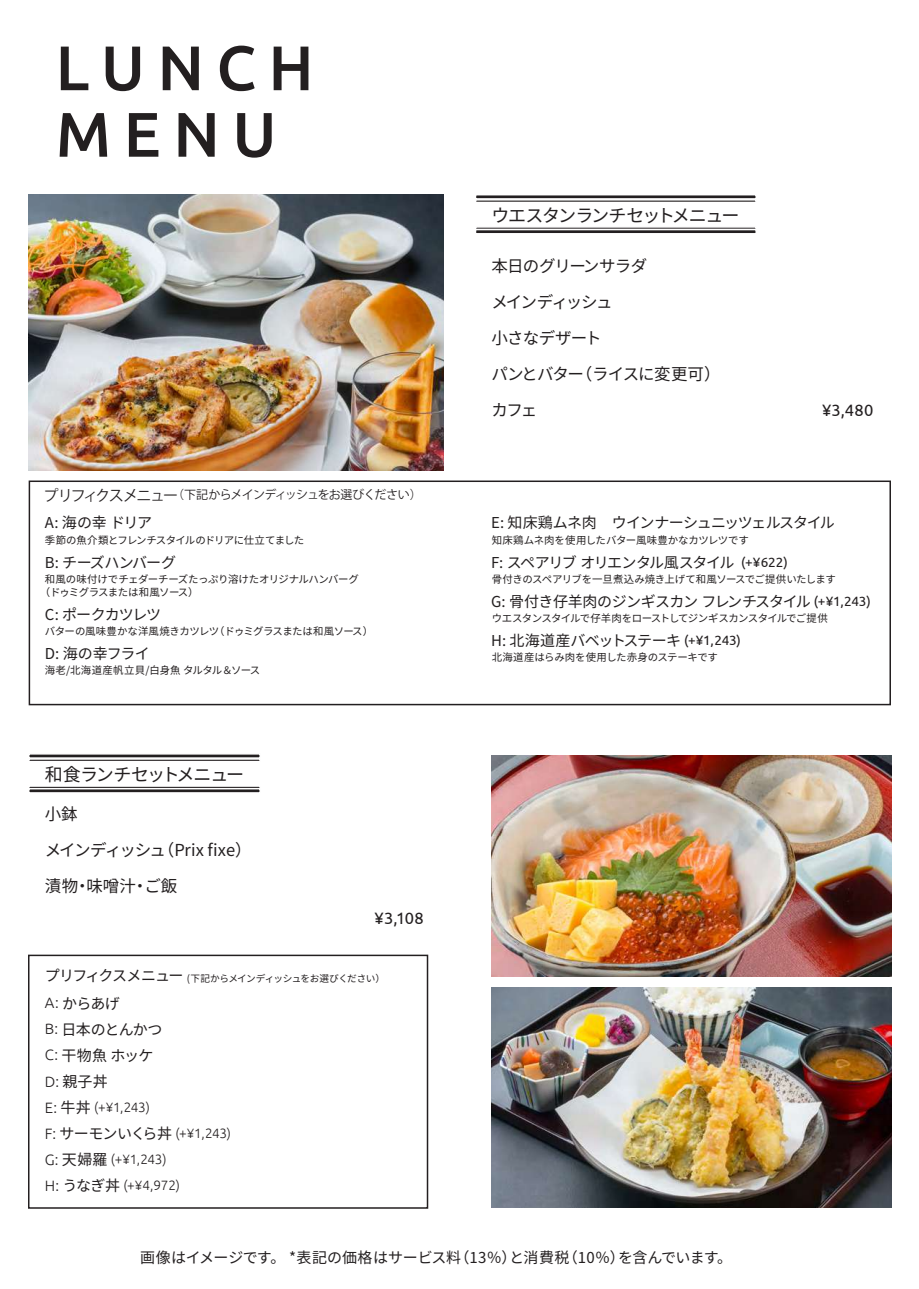
<style>
.page{position:relative;width:919px;height:1289px;background:#fff}
.page>*{position:absolute;margin:0;border:0;box-sizing:border-box;transform-origin:0 0}
.t1{font:500 62.85px/66.4px "Ubuntu";letter-spacing:.2em;color:#231f20}
.t2{font:18px "Noto Sans CJ Kjp";letter-spacing:-.075em;color:#231f20}
.t3{font:16.5px/36px "Noto Sans CJ Kjp";letter-spacing:-.06em;color:#231f20}
.t4{font:16.5px/36px "Noto Sans CJ Kjp";letter-spacing:-.01em;color:#231f20}
.t5{font:16.5px "Ubuntu";letter-spacing:.015em;color:#231f20}
.t6{font:15px/26.1px "Noto Sans CJ Kjp";letter-spacing:-.045em;color:#231f20}
.t7{font:15px "Noto Sans CJ Kjp";letter-spacing:-.01em;color:#231f20}
.t8{font:15px "Noto Sans CJ Kjp";letter-spacing:-.085em;color:#231f20}
.t9{font:15px "Noto Sans CJ Kjp";letter-spacing:-.065em;color:#231f20}
.t10{font:300 13.5px/26.1px "Ubuntu";letter-spacing:-.02em;color:#231f20}
.t11{font:12px "Koz Go Pr 6 N";letter-spacing:-.06em;color:#231f20}
.t12{font:10.5px/13px "Noto Sans CJ Kjp";letter-spacing:-.03em;color:#231f20}
.t13{font:10.5px "Noto Sans CJ Kjp";letter-spacing:-.055em;color:#231f20}
.t14{font:10.5px "Noto Sans CJ Kjp";letter-spacing:-.01em;color:#231f20}
.t15{font:10.5px "Noto Sans CJ Kjp";letter-spacing:.015em;color:#231f20}
.t16{font:10.5px "Noto Sans CJ Kjp";letter-spacing:-.005em;color:#231f20}
.t17{font:9.6px "Noto Sans CJ Kjp";letter-spacing:-.055em;color:#231f20}
.s1{font-size:15px}
.s2{font-family:"Ubuntu";font-weight:300}
.s3{font-family:"Noto Sans CJ Kjp";font-weight:400;font-size:15px}
.s4{font-family:"Ubuntu";font-size:13.5px}
</style>
<div class="page">
<div style="left:29px;top:480px;width:861px;height:225px;border:2px solid #231f20"></div>
<div style="left:28px;top:954px;width:400px;height:254px;border:2px solid #231f20"></div>
<svg style="left:476px;top:227px;width:280px;height:2px"></svg>
<svg style="left:476px;top:230px;width:280px;height:3px"></svg>
<svg style="left:476px;top:195px;width:280px;height:4px"></svg>
<svg style="left:476px;top:200px;width:280px;height:2px"></svg>
<svg style="left:29px;top:786px;width:231px;height:2px"></svg>
<svg style="left:29px;top:789px;width:231px;height:4px"></svg>
<svg style="left:29px;top:754px;width:231px;height:4px"></svg>
<svg style="left:29px;top:759px;width:231px;height:2px"></svg>
<img style="left:491px;top:756px;width:399px;height:220px">
<img style="left:491px;top:987px;width:399px;height:220px">
<img style="left:29px;top:194px;width:414px;height:276px">
<h1 class="t1" style="left:56px;top:32px;width:259px">LUNCH<br>MENU</h1>
<p class="t11" style="left:44px;top:488px;width:379px"><span class="s1">プリフィクスメニュー</span>（下記からメインディッシュをお選びください）</p>
<p class="t6" style="left:45px;top:510px;width:109px">A: 海の幸 ドリア</p>
<p class="t6" style="left:45px;top:549px;width:133px">B: チーズハンバーグ</p>
<p class="t9" style="left:45px;top:606px;width:118px">C: ポークカツレツ</p>
<p class="t6" style="left:45px;top:640px;width:106px">D: 海の幸フライ</p>
<p class="t13" style="left:45px;top:534px;width:261px">季節の魚介類とフレンチスタイルのドリアに仕立てました</p>
<p class="t12" style="left:40px;top:573px;width:321px;text-indent:5px">和風の味付けでチェダーチーズたっぷり溶けたオリジナルハンバーグ（ドゥミグラスまたは和風ソース）</p>
<p class="t12" style="left:45px;top:625px;width:330px">バターの風味豊かな洋風焼きカツレツ（ドゥミグラスまたは和風ソース）</p>
<p class="t15" style="left:45px;top:664px;width:217px">海老/北海道産帆立貝/白身魚 タルタル＆ソース</p>
<p class="t2" style="left:45px;top:763px;width:201px">和食ランチセットメニュー</p>
<p class="t4" style="left:45px;top:796px;width:208px">小鉢<br>メインディッシュ（Prix fixe）漬物・味噌汁・ご飯</p>
<p class="t5" style="left:374px;top:908px;width:51px">¥3,108</p>
<p class="t17" style="left:45px;top:973px;width:342px"><span class="s1">プリフィクスメニュー</span> (下記からメインディッシュをお選びください）</p>
<p class="t6" style="left:45px;top:990px;width:119px"><span class="s2">A:</span> からあげ<br><span class="s2">B:</span> 日本のとんかつ<br><span class="s2">C:</span> 干物魚 ホッケ<br><span class="s2">D:</span> 親子丼</p>
<p class="t10" style="left:45px;top:1093px;width:188px"><span class="s1">E:</span> <span class="s3">牛丼</span> (+¥1,243)<br><span class="s1">F:</span> <span class="s3">サーモンいくら丼</span> (+¥1,243)<br><span class="s1">G:</span> <span class="s3">天婦羅</span> (+¥1,243)<br><span class="s1">H:</span> <span class="s3">うなぎ丼</span> (+¥4,972)</p>
<p class="t2" style="left:491px;top:205px;width:249px">ウエスタンランチセットメニュー</p>
<p class="t3" style="left:491px;top:248px;width:230px">本日のグリーンサラダ<br>メインディッシュ<br>小さなデザート<br>パンとバター（ライスに変更可）カフェ</p>
<p class="t5" style="left:822px;top:400px;width:53px">¥3,480</p>
<p class="t6" style="left:491px;top:510px;width:345px">E: 知床鶏ムネ肉　ウインナーシュニッツェルスタイル</p>
<p class="t8" style="left:491px;top:554px;width:298px">F: スペアリブ オリエンタル風スタイル <span class="s4">(+¥622)</span></p>
<p class="t6" style="left:491px;top:588px;width:381px">G: 骨付き仔羊肉のジンギスカン フレンチスタイル <span class="s4">(+¥1,243)</span></p>
<p class="t6" style="left:491px;top:627px;width:251px">H: 北海道産バベットステーキ <span class="s4">(+¥1,243)</span></p>
<p class="t14" style="left:491px;top:534px;width:258px">知床鶏ムネ肉を使用したバター風味豊かなカツレツです</p>
<p class="t12" style="left:491px;top:573px;width:346px">骨付きのスペアリブを一旦煮込み焼き上げて和風ソースでご提供いたします</p>
<p class="t13" style="left:491px;top:612px;width:337px">ウエスタンスタイルで仔羊肉をローストしてジンギスカンスタイルでご提供</p>
<p class="t16" style="left:491px;top:651px;width:228px">北海道産はらみ肉を使用した赤身のステーキです</p>
<p class="t7" style="left:140px;top:1248px;width:593px">画像はイメージです。 *表記の価格はサービス料（13％）と消費税（10％）を含んでいます。</p>
</div>
